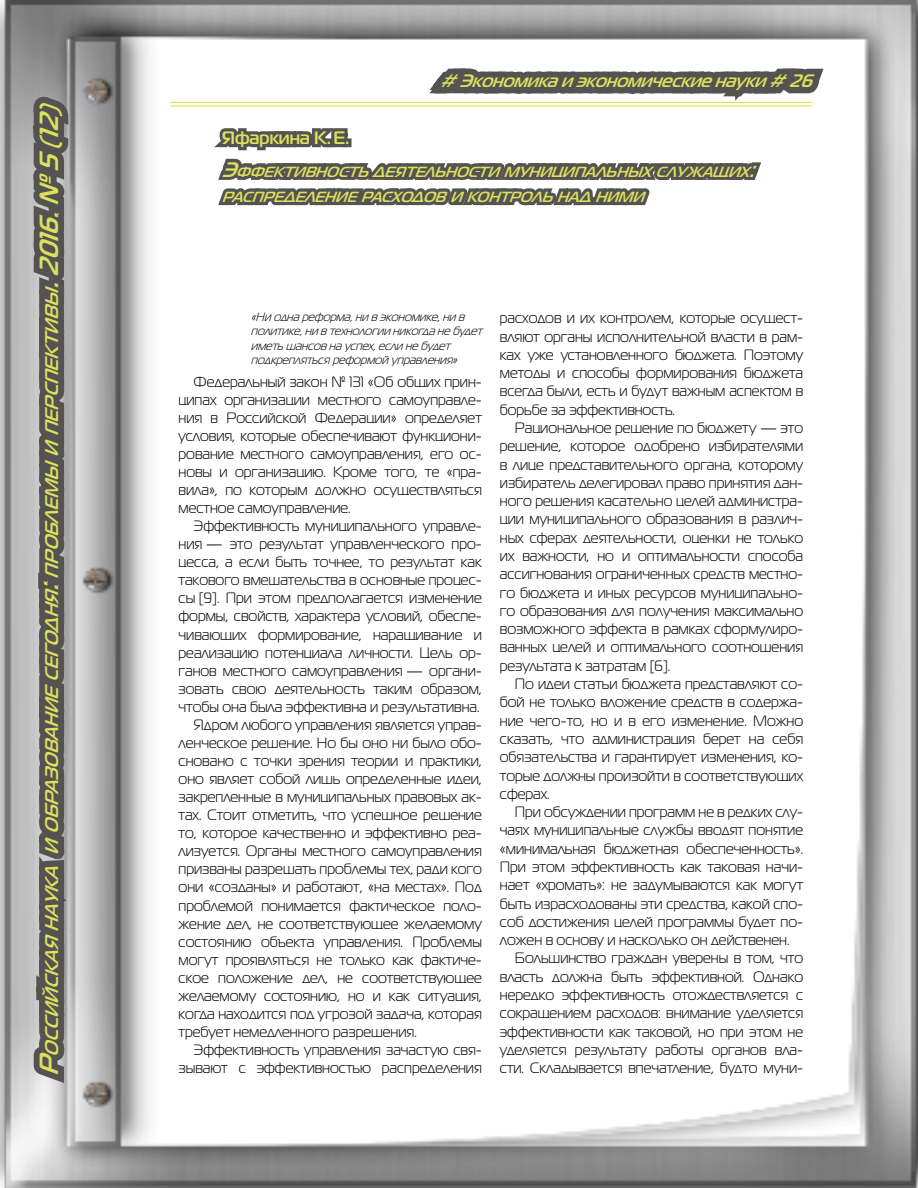
<style>
.page{position:relative;width:918px;height:1188px;background:#fff}
.page>*{position:absolute;margin:0;border:0;box-sizing:border-box;transform-origin:0 0}
.t1{font:italic 700 18.3px "Magistral C";color:#dde05f}
.Рубрика{font:italic 700 18px "Magistral C";color:#dde05f}
.автор{font:700 18px "Magistral C";color:#dde05f}
.t2{font:15px/18.3px "Magistral C";color:#000;text-align:justify}
.название{font:italic 700 14.7px/25.2px "Magistral C";color:#dde05f}
.текст_таб{font:italic 12px/14.4px "Magistral C";letter-spacing:-.03em;color:#000}
.s1{font-size:26.25px}
.s2{font-size:21px}
</style>
<div class="page">
<img style="left:0;top:0;width:918px;height:1188px">
<svg style="left:23px;top:88px;width:57px;height:1004px;background:#8f8e8e"></svg>
<hr style="left:170px;top:102px;width:642px;height:1px;background:#d9dd46">
<hr style="left:170px;top:106px;width:642px;height:1px;background:#d9dd46">
<svg style="left:206px;top:0;width:626px;height:741px"></svg>
<p class="t1" style="left:41px;top:1076px;width:982px;rotate:-90deg"><span class="s1">Р</span>оссийская наука и образование сегодня<span class="s1">:</span>проблемы и перспективы<span class="s1">.2016.№ 5(12)</span></p>
<p class="Рубрика" style="left:440px;top:70px;width:381px"># Экономикаиэкономическиенауки# 26</p>
<p class="автор" style="left:222px;top:127px;width:129px">Яфаркина К.Е.</p>
<p class="название" style="left:222px;top:159px;width:542px"><span class="s2">Э</span>ффективность деятельности муниципальных служащих<span class="s2">: </span>распределение расходов и контроль над ними</p>
<p class="текст_таб" style="left:251px;top:309px;width:236px">«Ни однареформа,ни вэкономике,ни в политике,ни втехнологии никогданебудет иметьшансовнауспех,если небудет подкреплятьсяреформой управления»</p>
<p class="t2" style="left:179px;top:372px;width:305px;text-indent:15px">Федеральный закон № 131 «Об общих прин&shy;ципах организации местного самоуправле&shy;ния в Российской Федерации» определяет условия, которые обеспечивают функциони&shy;рование местного самоуправления, его ос&shy;новы и организацию. Кроме того, те «пра&shy;вила», по которым должно осуществляться местное самоуправление.</p>
<p class="t2" style="left:179px;top:517px;width:305px;text-indent:15px">Эффективность муниципального управле&shy;ния — это результат управленческого про&shy;цесса, а если быть точнее, то результат как такового вмешательства в основные процес&shy;сы [9]. При этом предполагается изменение формы, свойств, характера условий, обеспе&shy;чивающих формирование, наращивание и реализацию потенциала личности. Цель ор&shy;ганов местного самоуправления — органи&shy;зовать свою деятельность таким образом, чтобы она была эффективна и результативна.</p>
<p class="t2" style="left:179px;top:716px;width:305px;text-indent:15px">Ядром любого управления является управ&shy;ленческое решение. Но бы оно ни было обо&shy;сновано с точки зрения теории и практики, оно являет собой лишь определенные идеи, закрепленные в муниципальных правовых ак&shy;тах. Стоит отметить, что успешное решение то, которое качественно и эффективно реа&shy;лизуется. Органы местного самоуправления призваны разрешать проблемы тех, ради кого они «созданы» и работают, «на местах». Под проблемой понимается фактическое поло&shy;жение дел, не соответствующее желаемому состоянию объекта управления. Проблемы могут проявляться не только как фактиче&shy;ское положение дел, не соответствующее желаемому состоянию, но и как ситуация, когда находится под угрозой задача, которая требует немедленного разрешения.</p>
<p class="t2" style="left:179px;top:1041px;width:305px;text-align:right">Эффективность управления зачастую свя&shy;зывают с эффективностью распределения</p>
<p class="t2" style="left:500px;top:309px;width:305px">расходов и их контролем, которые осущест&shy;вляют органы исполнительной власти в рам&shy;ках уже установленного бюджета. Поэтому методы и способы формирования бюджета всегда были, есть и будут важным аспектом в борьбе за эффективность.</p>
<p class="t2" style="left:500px;top:419px;width:305px;text-indent:15px">Рациональное решение по бюджету — это решение, которое одобрено избирателями в лице представительного органа, которому избиратель делегировал право принятия дан&shy;ного решения касательно целей администра&shy;ции муниципального образования в различ&shy;ных сферах деятельности, оценки не только их важности, но и оптимальности способа ассигнования ограниченных средств местно&shy;го бюджета и иных ресурсов муниципально&shy;го образования для получения максимально возможного эффекта в рамках сформулиро&shy;ванных целей и оптимального соотношения результата к затратам [6].</p>
<p class="t2" style="left:500px;top:675px;width:305px;text-indent:15px">По идеи статьи бюджета представляют со&shy;бой не только вложение средств в содержа&shy;ние чего-то, но и в его изменение. Можно сказать, что администрация берет на себя обязательства и гарантирует изменения, ко&shy;торые должны произойти в соответствующих сферах.</p>
<p class="t2" style="left:500px;top:803px;width:305px;text-indent:15px">При обсуждении программ не в редких слу&shy;чаях муниципальные службы вводят понятие «минимальная бюджетная обеспеченность».<br>При этом эффективность как таковая начи&shy;нает «хромать»: не задумываются как могут быть израсходованы эти средства, какой спо&shy;соб достижения целей программы будет по&shy;ложен в основу и насколько он действенен.</p>
<p class="t2" style="left:500px;top:949px;width:305px;text-indent:15px">Большинство граждан уверены в том, что власть должна быть эффективной. Однако нередко эффективность отождествляется с сокращением расходов: внимание уделяется эффективности как таковой, но при этом не уделяется результату работы органов вла&shy;сти. Складывается впечатление, будто муни-</p>
</div>
